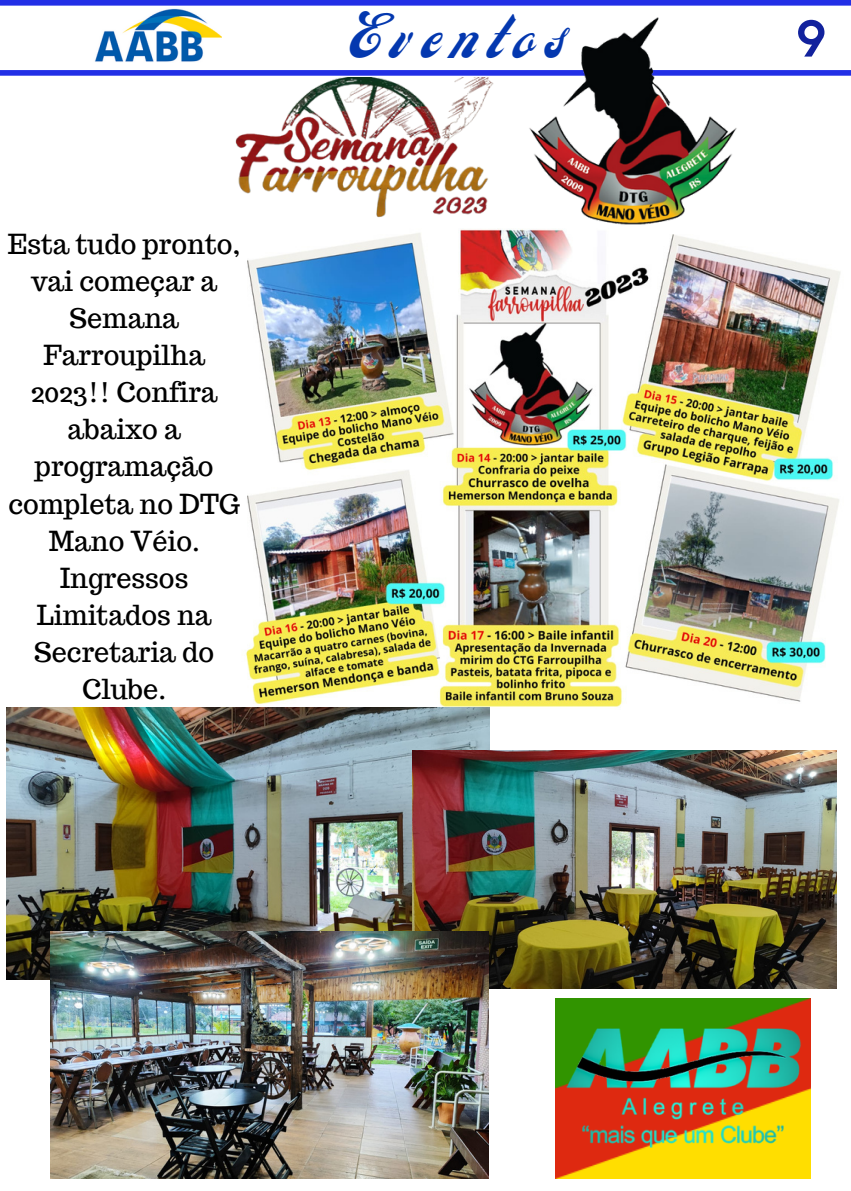
<style>
.page{position:relative;width:851px;height:1191px;background:#fff}
.page>*{position:absolute;margin:0;border:0;box-sizing:border-box;transform-origin:0 0}
.t1{font:700 52.5px "HK Grotesk";color:#12229d}
.t2{font:48px "Carlsonscript";letter-spacing:.2em;color:#0438af}
.t3{font:27px/37.2px "Trocchi";color:#000;text-align:center}
</style>
<div class="page">
<img style="left:85px;top:1178px;width:404px;height:1px">
<img style="left:95px;top:8px;width:126px;height:54px">
<div style="left:0;top:0;width:850px;height:6px;background:#222fe6"></div>
<div style="left:0;top:70px;width:850px;height:6px;background:#222fe6"></div>
<img style="left:245px;top:233px;width:596px;height:474px">
<img style="left:235px;top:78px;width:222px;height:140px">
<img style="left:457px;top:5px;width:351px;height:237px">
<img style="left:7px;top:707px;width:483px;height:272px">
<img style="left:412px;top:750px;width:424px;height:238px">
<img style="left:51px;top:931px;width:438px;height:247px">
<img style="left:545px;top:977px;width:276px;height:202px">
<p class="t3" style="left:8px;top:225px;width:234px">Esta tudo pronto, vai começar a<br>Semana<br>Farroupilha<br>2023!! Confira abaixo a programação completa no DTG<br>Mano Véio.</p>
<p class="t3" style="left:34px;top:559px;width:181px">Ingressos<br>Limitados na<br>Secretaria do<br>Clube.</p>
<p class="t2" style="left:350px;top:12px;width:215px">Eventos</p>
<p class="t1" style="left:796px;top:9px;width:32px">9</p>
</div>
